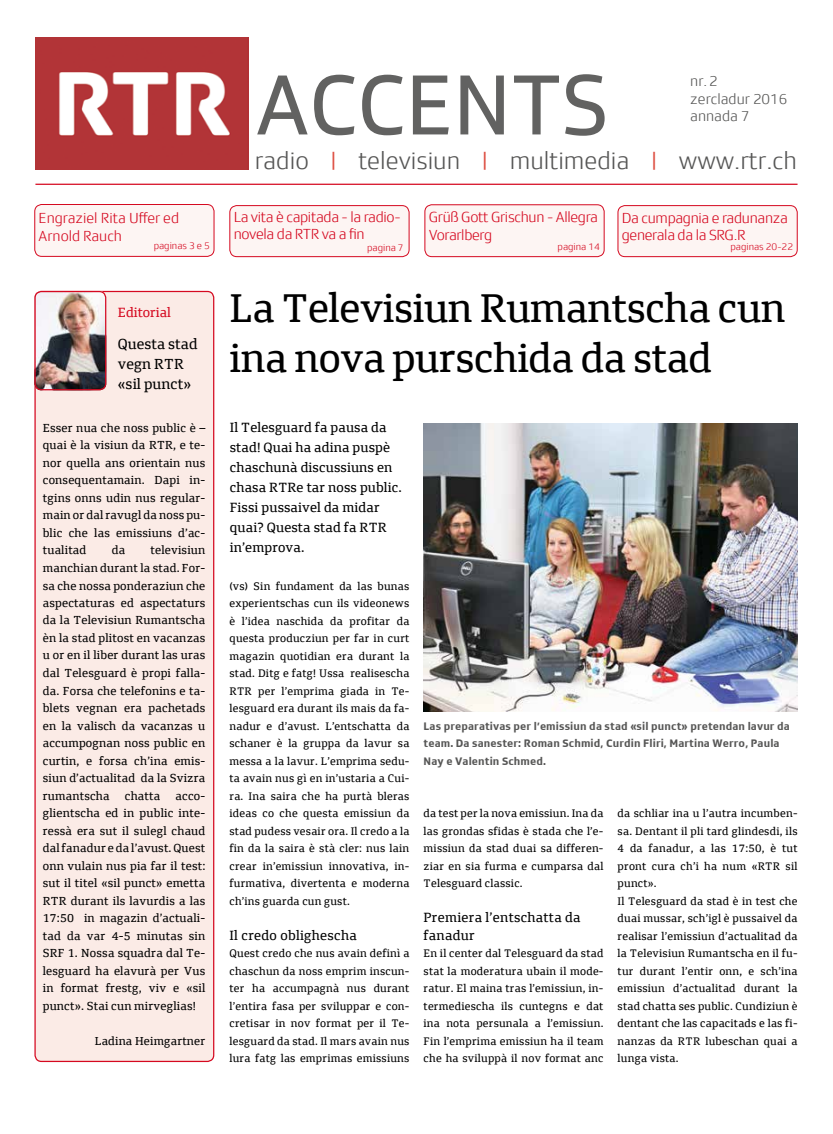
<style>
.page{position:relative;width:833px;height:1134px;background:#fff}
.page>*{position:absolute;margin:0;border:0;box-sizing:border-box;transform-origin:0 0}
.t1{font:87.5px "SRGSSR Type";letter-spacing:.005em;color:#626261}
.t2{font:41.25px/50px "SRGSSR Type Serif";letter-spacing:-.01em;color:#000}
.t3{font:300 25px "SRGSSR Type";color:#565655}
.t4{font:300 15px/17.5px "SRGSSR Type";letter-spacing:-.02em;color:#d50920}
.t5{font:300 15px/18px "SRGSSR Type";color:#d50920}
.t6{font:15px/20px "SRGSSR Type Serif";letter-spacing:.005em;color:#000}
.t7{font:300 15px/17.5px "SRGSSR Type";color:#565655}
.t8{font:13.75px/20px "SRGSSR Type Serif";letter-spacing:.01em;color:#000}
.t9{font:13.75px "SRGSSR Type Serif";color:#d50920}
.t10{font:12px/17.5px "SRGSSR Type Serif";letter-spacing:.015em;color:#000;text-align:justify}
.t11{font:11.88px "SRGSSR Type Serif";letter-spacing:.015em;color:#000}
.t12{font:11.25px/17.5px "SRGSSR Type Serif";letter-spacing:.02em;color:#000;text-align:justify}
.t13{font:700 11.25px/17.5px "SRGSSR Type";letter-spacing:.01em;color:#565655}
.t14{font:300 10px "SRGSSR Type";color:#d50920}
.s1{color:#dd4e41}
</style>
<div class="page">
<hr style="left:35px;top:184px;width:762px;height:1px;background:#d50920">
<img style="left:35px;top:37px;width:213px;height:133px">
<div style="left:425px;top:205px;width:179px;height:52px;background:#fdf5f3;border-radius:7px"></div>
<div style="left:424px;top:204px;width:180px;height:53px;border:1px solid #d50920;border-radius:7px"></div>
<div style="left:618px;top:206px;width:179px;height:51px;background:#fdf5f3;border-radius:7px"></div>
<div style="left:617px;top:205px;width:180px;height:52px;border:1px solid #d50920;border-radius:7px"></div>
<div style="left:230px;top:206px;width:179px;height:51px;background:#fdf5f3;border-radius:7px"></div>
<div style="left:229px;top:205px;width:180px;height:52px;border:1px solid #d50920;border-radius:7px"></div>
<div style="left:35px;top:204px;width:179px;height:52px;background:#fdf5f3;border-radius:7px"></div>
<div style="left:34px;top:204px;width:180px;height:53px;border:1px solid #d50920;border-radius:7px"></div>
<div style="left:35px;top:291px;width:179px;height:770px;background:#fbebe6;border-radius:6px"></div>
<div style="left:34px;top:291px;width:180px;height:771px;border:1px solid #d50920;border-radius:6px"></div>
<img style="left:34px;top:291px;width:72px;height:99px">
<div style="left:34px;top:291px;width:72px;height:99px;border:1px solid #d50920;border-radius:6px"></div>
<img style="left:423px;top:423px;width:374px;height:288px">
<h3 class="t5" style="left:39px;top:209px;width:142px">Engraziel Rita Uffer ed<br>Arnold Rauch</h3>
<p class="t14" style="left:154px;top:240px;width:58px">paginas 3 e 5</p>
<p class="t9" style="left:118px;top:304px;width:54px">Editorial</p>
<h3 class="t6" style="left:118px;top:333px;width:81px">Questa stad vegn RTR «sil punct»</h3>
<p class="t10" style="left:43px;top:419px;width:164px">Esser nua che noss public è – quai è la visiun da RTR, e te&shy;nor quella ans orientain nus consequentamain. Dapi in&shy;tgins onns udin nus regular&shy;main or dal ravugl da noss pu&shy;blic che las emissiuns d’ac&shy;tualitad</p>
<p class="t10" style="left:43px;top:542px;width:164px;text-indent:108px">televisiun manchian durant la stad. For&shy;sa che nossa ponderaziun che aspectaturas ed aspectaturs da la Televisiun Rumantscha èn la stad plitost en vacanzas u or en il liber durant las uras dal Telesguard è propi falla&shy;da. Forsa che telefonins e ta&shy;blets vegnan era pachetads en la valisch da vacanzas u accumpognan noss public en curtin, e forsa ch’ina emis&shy;siun d’actualitad da la Svizra rumantscha</p>
<p class="t10" style="left:112px;top:542px;width:15px">da</p>
<p class="t10" style="left:125px;top:787px;width:37px">chatta</p>
<p class="t10" style="left:43px;top:787px;width:164px;text-indent:133px">acco&shy;glientscha ed in public inte&shy;ressà era sut il sulegl chaud dal fanadur e da l’avust. Quest onn vulain nus pia far il test: sut il titel «sil punct» emetta RTR durant ils lavurdis a las 17:50 in magazin d’actuali&shy;tad da var 4-5 minutas sin SRF 1. Nossa squadra dal Te&shy;lesguard ha elavurà per Vus in format frestg, viv e «sil punct». Stai cun mirveglias!</p>
<p class="t11" style="left:95px;top:1033px;width:112px">Ladina Heimgartner</p>
<h1 class="t1" style="left:256px;top:55px;width:355px">ACCENTS</h1>
<h3 class="t7" style="left:690px;top:72px;width:99px">nr.2<br>zercladur 2016 annada 7</h3>
<h3 class="t3" style="left:255px;top:147px;width:544px">radio <span class="s1">|</span> televisiun <span class="s1">|</span> multimedia <span class="s1">|</span> www.rtr.ch</h3>
<h3 class="t4" style="left:234px;top:208px;width:169px">La vita è capitada - la radio&shy;novela da RTR va a fin</h3>
<p class="t14" style="left:367px;top:242px;width:38px">pagina 7</p>
<h3 class="t4" style="left:429px;top:209px;width:171px">Grüß Gott Grischun - Allegra<br>Vorarlberg</h3>
<p class="t14" style="left:557px;top:241px;width:44px">pagina 14</p>
<h3 class="t4" style="left:622px;top:209px;width:167px">Da cumpagnia e radunanza generala da la SRG.R</h3>
<p class="t14" style="left:730px;top:241px;width:64px">paginas 20-22</p>
<h2 class="t2" style="left:229px;top:282px;width:557px">La Televisiun Rumantscha cun ina nova purschida da stad</h2>
<p class="t8" style="left:230px;top:417px;width:174px">Il Telesguard fa pausa da stad! Quai ha adina puspè chaschunà discussiuns en chasa RTRe tar noss public.<br>Fissi pussaivel da midar quai? Questa stad fa RTR in’emprova.</p>
<p class="t12" style="left:229px;top:577px;width:181px">(vs) Sin fundament da las bunas experientschas cun ils videonews è l’idea naschida da profitar da questa producziun per far in curt magazin quotidian era durant la stad. Ditg e fatg! Ussa realisescha RTR per l’emprima giada in Te&shy;lesguard era durant ils mais da fa&shy;nadur e d’avust. L’entschatta da schaner è la gruppa da lavur sa messa a la lavur. L’emprima sedu&shy;ta avain nus gì en in’ustaria a Cui&shy;ra. Ina saira che ha purtà bleras ideas co che questa emissiun da stad pudess vesair ora. Il credo a la fin da la saira è stà cler: nus lain crear in’emissiun innovativa, in&shy;furmativa, divertenta e moderna ch’ins guarda cun gust.</p>
<p class="t8" style="left:229px;top:925px;width:129px">Il credo oblighescha</p>
<p class="t12" style="left:229px;top:944px;width:181px">Quest credo che nus avain definì a chaschun da noss emprim inscun&shy;ter ha accumpagnà nus durant l’entira fasa per sviluppar e con&shy;cretisar in nov format per il Te&shy;lesguard da stad. Il mars avain nus lura fatg las emprimas emissiuns</p>
<p class="t13" style="left:423px;top:717px;width:368px">Las preparativas per l’emissiun da stad «sil punct» pretendan lavur da team. Da sanester: Roman Schmid, Curdin Fliri, Martina Werro, Paula<br>Nay e Valentin Schmed.</p>
<p class="t12" style="left:423px;top:804px;width:181px">da test per la nova emissiun. Ina da las grondas sfidas è stada che l’e&shy;missiun da stad duai sa differen&shy;ziar en sia furma e cumparsa dal Telesguard classic.</p>
<p class="t8" style="left:423px;top:908px;width:159px;line-height:17.5px">Premiera l’entschatta da fanadur</p>
<p class="t12" style="left:423px;top:944px;width:181px">En il center dal Telesguard da stad stat la moderatura ubain il mode&shy;ratur. El maina tras l’emissiun, in&shy;termediescha ils cuntegns e dat ina nota persunala a l’emissiun.<br>Fin l’emprima emissiun ha il team che ha sviluppà il nov format anc</p>
<p class="t12" style="left:617px;top:804px;width:181px;text-align:left">da schliar ina u l’autra incumben&shy;sa. Dentant il pli tard glindesdi, ils<br>4 da fanadur, a las 17:50, è tut pront cura ch’i ha num «RTR sil punct».<br>Il Telesguard da stad è in test che duai mussar, sch’igl è pussaivel da realisar l’emissiun d’actualitad da la Televisiun Rumantscha en il fu&shy;tur durant l’entir onn, e sch’ina emissiun d’actualitad durant la stad chatta ses public. Cundiziun è dentant che las capacitads e las fi&shy;nanzas da RTR lubeschan quai a lunga vista.</p>
</div>
